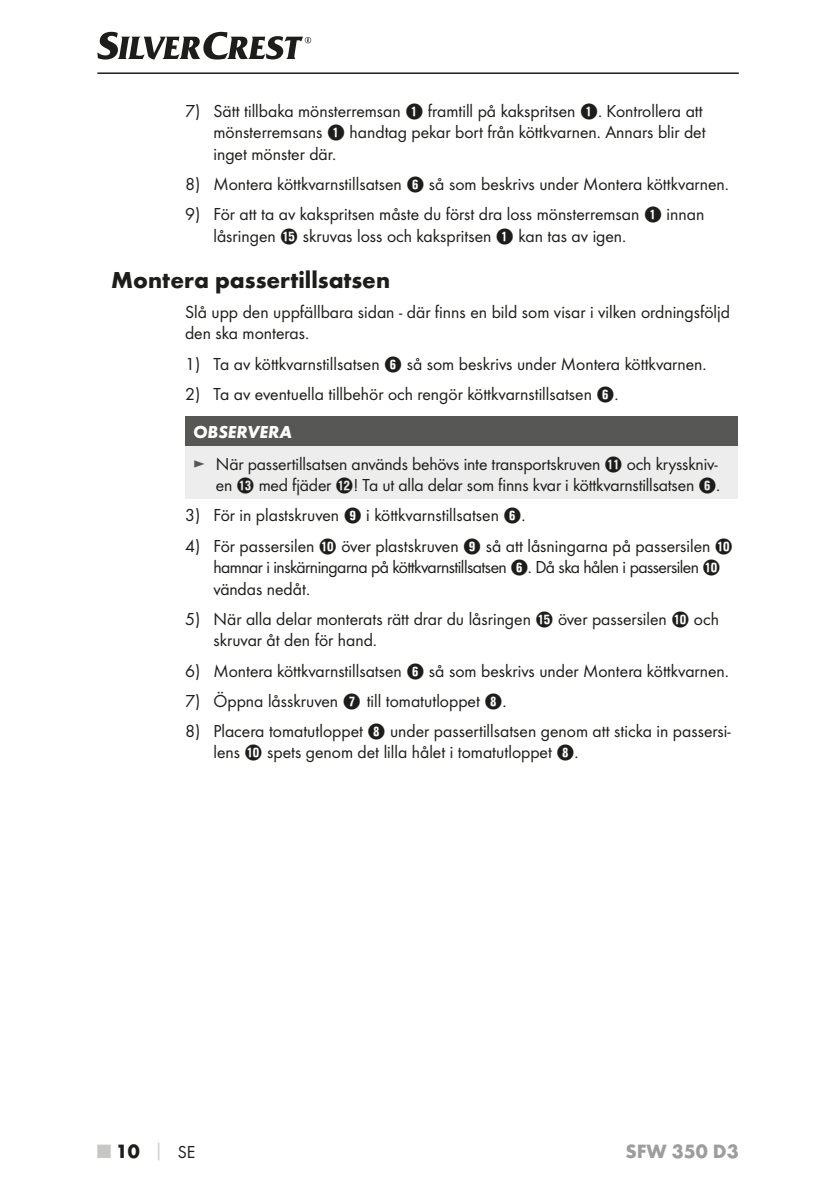
<style>
.page{position:relative;width:839px;height:1190px;background:#fff}
.page>*{position:absolute;margin:0;border:0;box-sizing:border-box;transform-origin:0 0}
.t1{font:700 24px "Futura";color:#1d1d1b}
.t2{font:700 20px "Futura";color:#9d9d9d}
.t3{font:700 20px "Futura";color:#1d1d1b}
.t4{font:18px/21.6px "Futura Boo";color:#1d1d1b}
.t5{font:italic 700 18px "Futura";color:#fff}
.s1{font-family:"Hako PI Nummern"}
.s2{color:#575756}
.s3{color:#c7c7c6}
.s4{font-size:18px;color:#c7c7c6}
.s5{font-family:"Futura Boo";font-weight:400;font-size:18px}
</style>
<div class="page">
<hr style="left:97px;top:72px;width:641px;height:2px;background:#1d1d1b">
<svg style="left:97px;top:32px;width:214px;height:28px"></svg>
<div style="left:185px;top:416px;width:551px;height:30px;background:#575756"></div>
<div style="left:185px;top:446px;width:551px;height:53px;background:#ededed"></div>
<p class="t4" style="left:213px;top:100px;width:493px;text-indent:-28px">7) Sätt tillbaka mönsterremsan <span class="s1">1</span> framtill på kakspritsen <span class="s1">1</span>. Kontrollera att mönsterremsans <span class="s1">1</span> handtag pekar bort från köttkvarnen. Annars blir det inget mönster där.</p>
<p class="t4" style="left:185px;top:173px;width:542px">8) Montera köttkvarnstillsatsen <span class="s1">6</span> så som beskrivs under Montera köttkvarnen.</p>
<p class="t4" style="left:213px;top:203px;width:492px;text-indent:-28px">9) För att ta av kakspritsen måste du först dra loss mönsterremsan <span class="s1">1</span> innan låsringen <span class="s1">t</span> skruvas loss och kakspritsen <span class="s1">1</span> kan tas av igen.</p>
<h1 class="t1" style="left:111px;top:265px;width:280px">Montera passertillsatsen</h1>
<p class="t4" style="left:185px;top:301px;width:546px">Slå upp den uppfällbara sidan - där finns en bild som visar i vilken ordningsföljd den ska monteras.</p>
<p class="t4" style="left:185px;top:352px;width:520px">1) Ta av köttkvarnstillsatsen <span class="s1">6</span> så som beskrivs under Montera köttkvarnen.</p>
<p class="t4" style="left:185px;top:383px;width:432px">2) Ta av eventuella tillbehör och rengör köttkvarnstillsatsen <span class="s1">6</span>.</p>
<p class="t5" style="left:193px;top:421px;width:100px">OBSERVERA</p>
<p class="t4" style="left:193px;top:453px;width:526px;text-align:right"><span class="s2">►</span> När passertillsatsen används behövs inte transportskruven <span class="s1">q</span> och krysskniv&shy;en <span class="s1">e</span> med fjäder <span class="s1">w</span>! Ta ut alla delar som finns kvar i köttkvarnstillsatsen <span class="s1">6</span>.</p>
<p class="t4" style="left:185px;top:504px;width:339px">3) För in plastskruven <span class="s1">9</span> i köttkvarnstillsatsen <span class="s1">6</span>.</p>
<p class="t4" style="left:213px;top:534px;width:520px;text-indent:-28px">4) För passersilen <span class="s1">0</span> över plastskruven <span class="s1">9</span> så att låsningarna på passersilen <span class="s1">0 </span>hamnar i inskärningarna på köttkvarnstillsatsen <span class="s1">6</span>. Då ska hålen i passersilen <span class="s1">0 </span>vändas nedåt.</p>
<p class="t4" style="left:213px;top:608px;width:507px;text-indent:-28px">5) När alla delar monterats rätt drar du låsringen <span class="s1">t</span> över passersilen <span class="s1">0</span> och skruvar åt den för hand.</p>
<p class="t4" style="left:185px;top:659px;width:542px">6) Montera köttkvarnstillsatsen <span class="s1">6</span> så som beskrivs under Montera köttkvarnen.</p>
<p class="t4" style="left:185px;top:689px;width:320px">7) Öppna låsskruven <span class="s1">7</span> till tomatutloppet <span class="s1">8</span>.</p>
<p class="t4" style="left:213px;top:720px;width:518px;text-indent:-28px">8) Placera tomatutloppet <span class="s1">8</span> under passertillsatsen genom att sticka in passersi&shy;lens <span class="s1">0</span> spets genom det lilla hålet i tomatutloppet <span class="s1">8</span>.</p>
<p class="t3" style="left:97px;top:1139px;width:99px"><span class="s3">■</span> 10 <span class="s4">│</span> <span class="s5">SE</span></p>
<p class="t2" style="left:625px;top:1138px;width:115px">SFW 350 D3</p>
</div>
